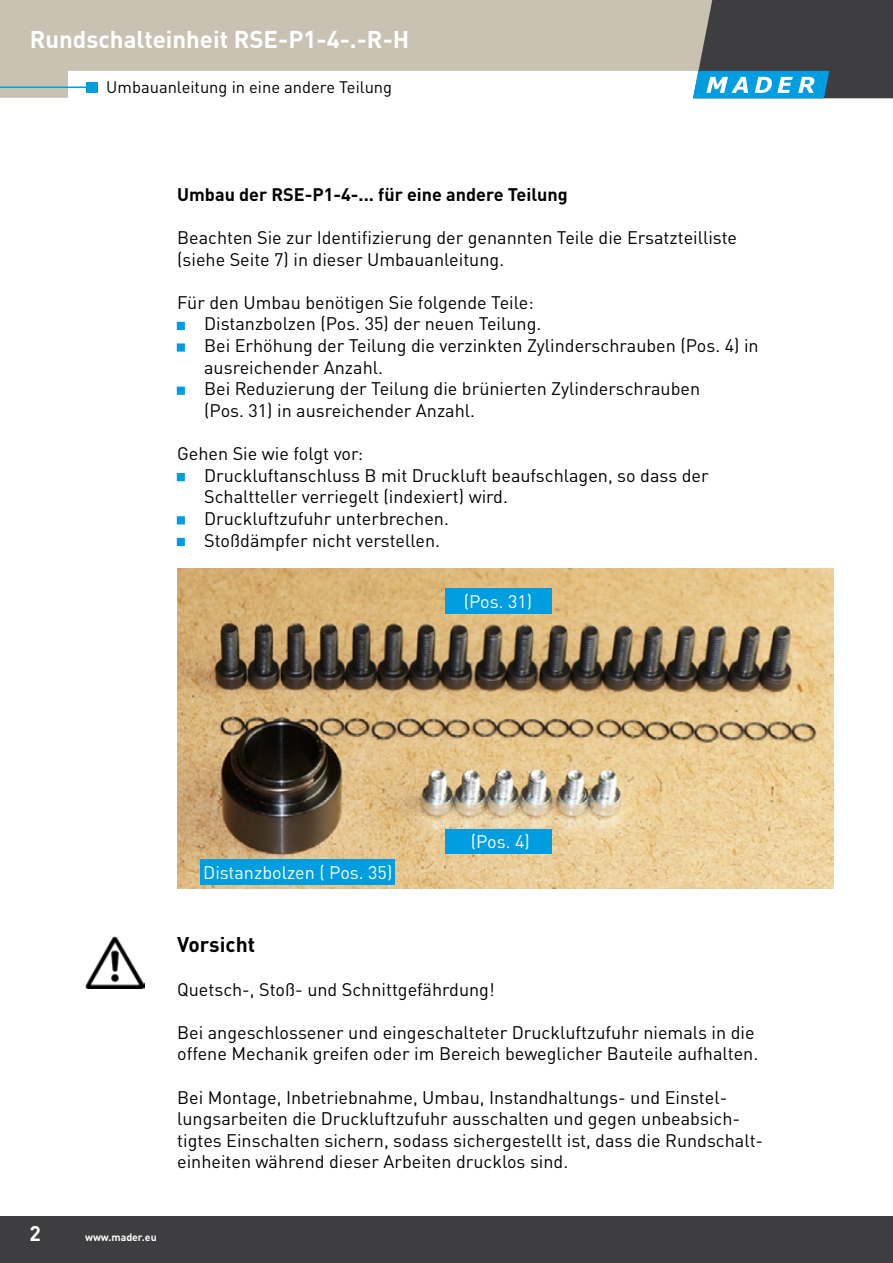
<style>
.page{position:relative;width:893px;height:1263px;background:#fff}
.page>*{position:absolute;margin:0;border:0;box-sizing:border-box;transform-origin:0 0}
.t1{font:700 24px "DIN Pro";color:#fff}
.t2{font:700 21px "DIN Pro";color:#000}
.t3{font:700 21px "DIN Pro";color:#fff}
.t4{font:18px/21.6px "DIN Pro";color:#000}
.t5{font:700 18px "DIN Pro";color:#000}
.t6{font:18px "DIN Pro";color:#fff}
.t7{font:16.5px "DIN Pro";color:#000}
.t8{font:700 10.5px "DIN Pro";color:#fff}
.s1{font-family:"Minion Pro";color:#009ee0}
</style>
<div class="page">
<svg style="left:0;top:0;width:693px;height:98px;fill:#c9c2b3"></svg>
<div style="left:0;top:1216px;width:893px;height:47px;background:#3e3d40"></div>
<hr style="left:0;top:86px;width:92px;height:2px;background:#009ee0">
<div style="left:87px;top:82px;width:11px;height:11px;background:#009ee0"></div>
<svg style="left:693px;top:0;width:200px;height:98px;background:#445a65"></svg>
<img style="left:177px;top:568px;width:656px;height:320px">
<img style="left:85px;top:936px;width:60px;height:52px">
<div style="left:201px;top:859px;width:194px;height:25px;background:#009ee0"></div>
<div style="left:445px;top:829px;width:106px;height:25px;background:#009ee0"></div>
<div style="left:445px;top:588px;width:106px;height:26px;background:#009ee0"></div>
<h1 class="t1" style="left:30px;top:19px;width:381px">Rundschalteinheit RSE-P1-4-.-R-H</h1>
<p class="t7" style="left:106px;top:75px;width:287px">Umbauanleitung in eine andere Teilung</p>
<p class="t5" style="left:177px;top:179px;width:392px">Umbau der RSE-P1-4-... für eine andere Teilung</p>
<p class="t4" style="left:177px;top:225px;width:561px">Beachten Sie zur Identifizierung der genannten Teile die Ersatzteilliste (siehe Seite 7) in dieser Umbauanleitung.</p>
<p class="t4" style="left:177px;top:290px;width:358px">Für den Umbau benötigen Sie folgende Teile:</p>
<p class="t4" style="left:177px;top:311px;width:366px"><span class="s1">■</span> Distanzbolzen (Pos. 35) der neuen Teilung.</p>
<p class="t4" style="left:204px;top:333px;width:556px;text-indent:-27px"><span class="s1">■</span> Bei Erhöhung der Teilung die verzinkten Zylinderschrauben (Pos. 4) in ausreichender Anzahl.</p>
<p class="t4" style="left:204px;top:376px;width:497px;text-indent:-27px"><span class="s1">■</span> Bei Reduzierung der Teilung die brünierten Zylinderschrauben (Pos. 31) in ausreichender Anzahl.</p>
<p class="t4" style="left:177px;top:441px;width:188px">Gehen Sie wie folgt vor:</p>
<p class="t4" style="left:204px;top:463px;width:506px;text-indent:-27px"><span class="s1">■</span> Druckluftanschluss B mit Druckluft beaufschlagen, so dass der<br>Schaltteller verriegelt (indexiert) wird.</p>
<p class="t4" style="left:177px;top:506px;width:273px"><span class="s1">■</span> Druckluftzufuhr unterbrechen.</p>
<p class="t4" style="left:177px;top:527px;width:264px"><span class="s1">■</span> Stoßdämpfer nicht verstellen.</p>
<p class="t6" style="left:464px;top:587px;width:70px">(Pos. 31)</p>
<p class="t6" style="left:203px;top:858px;width:191px">Distanzbolzen ( Pos. 35)</p>
<p class="t6" style="left:471px;top:828px;width:61px">(Pos. 4)</p>
<p class="t2" style="left:177px;top:927px;width:79px">Vorsicht</p>
<p class="t4" style="left:177px;top:976px;width:319px">Quetsch-, Stoß- und Schnittgefährdung!</p>
<p class="t4" style="left:177px;top:1020px;width:582px">Bei angeschlossener und eingeschalteter Druckluftzufuhr niemals in die offene Mechanik greifen oder im Bereich beweglicher Bauteile aufhalten.</p>
<p class="t4" style="left:177px;top:1084px;width:588px">Bei Montage, Inbetriebnahme, Umbau, Instandhaltungs- und Einstel&shy;lungsarbeiten die Druckluftzufuhr ausschalten und gegen unbeabsich&shy;tigtes Einschalten sichern, sodass sichergestellt ist, dass die Rundschalt&shy;einheiten während dieser Arbeiten drucklos sind.</p>
<p class="t3" style="left:30px;top:1216px;width:13px">2</p>
<p class="t8" style="left:85px;top:1228px;width:73px">www.mader.eu</p>
</div>
